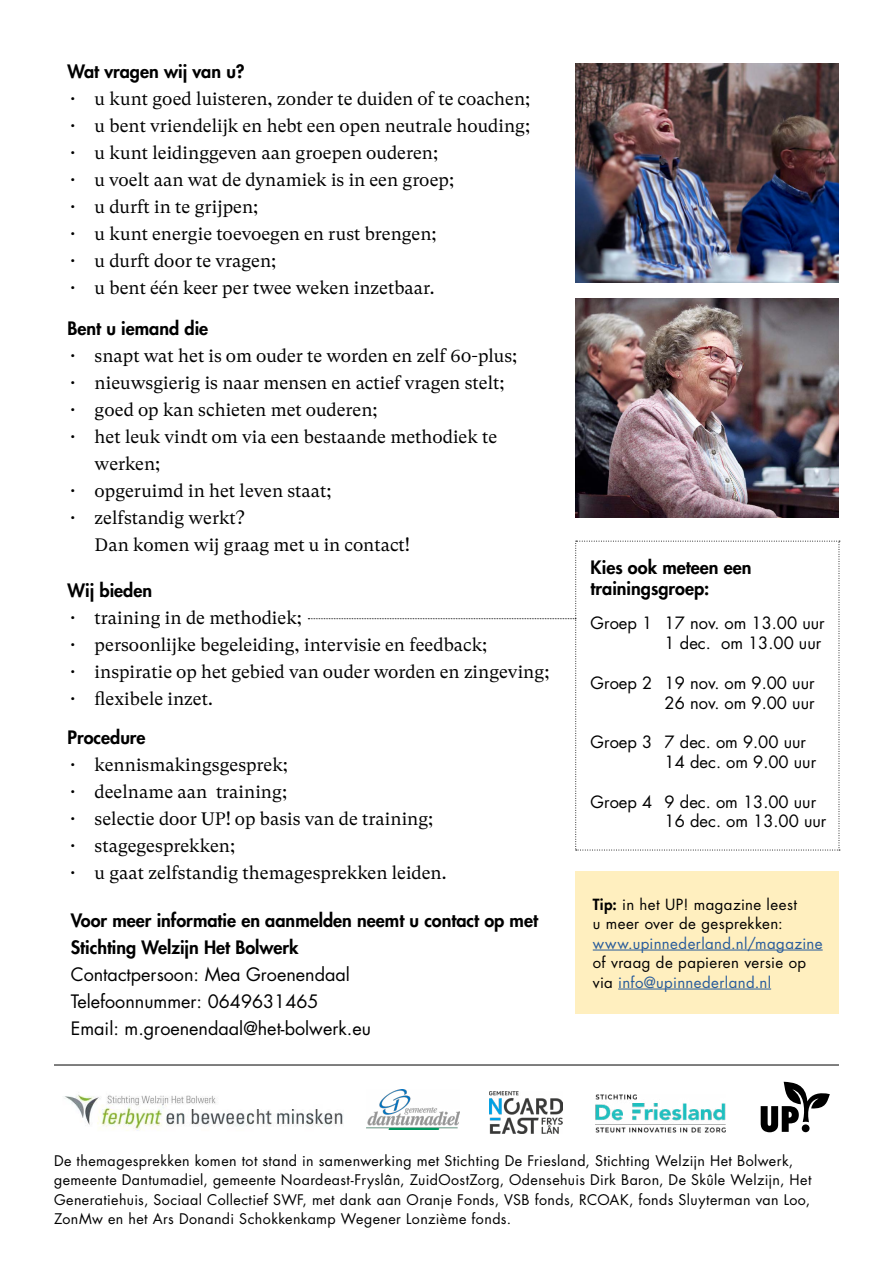
<style>
.page{position:relative;width:893px;height:1263px;background:#fff}
.page>*{position:absolute;margin:0;border:0;box-sizing:border-box;transform-origin:0 0}
.t1{font:18px/27px "GT Super Text";color:#000}
.t2{font:800 18px/27.2px "Futura LT";color:#000}
.t3{font:18px/27px "Futura LT";color:#000}
.t4{font:16.5px/19.8px "Futura LT";color:#000}
.t5{font:15px/19.5px "Futura LT";letter-spacing:.025em;color:#000}
.t6{font:15px "Futura LT";letter-spacing:.025em;color:#275b9b}
.t7{font:14.25px/19.5px "Futura LT";letter-spacing:.03em;color:#000}
.s1{font-weight:800}
.s2{color:#275b9b}
</style>
<div class="page">
<img style="left:576px;top:63px;width:263px;height:219px">
<img style="left:576px;top:298px;width:263px;height:219px">
<hr style="left:54px;top:1065px;width:785px;height:1px;background:#000">
<img style="left:596px;top:1095px;width:130px;height:37px">
<img style="left:64px;top:1095px;width:279px;height:36px">
<svg style="left:761px;top:1082px;width:69px;height:50px"></svg>
<img style="left:367px;top:1090px;width:92px;height:40px">
<img style="left:490px;top:1091px;width:72px;height:42px">
<div style="left:576px;top:872px;width:263px;height:142px;background:#ffefbf"></div>
<hr style="left:593px;top:950px;width:230px;height:1px;background:#275b9b">
<hr style="left:618px;top:989px;width:153px;height:1px;background:#275b9b">
<svg style="left:308px;top:541px;width:532px;height:310px"></svg>
<p class="t2" style="left:68px;top:57px;width:179px">Wat vragen wij van u?</p>
<p class="t1" style="left:68px;top:85px;width:464px">• u kunt goed luisteren, zonder te duiden of te coachen;</p>
<p class="t1" style="left:68px;top:112px;width:464px">• u bent vriendelijk en hebt een open neutrale houding;</p>
<p class="t1" style="left:68px;top:139px;width:372px">• u kunt leidinggeven aan groepen ouderen;</p>
<p class="t1" style="left:68px;top:166px;width:388px">• u voelt aan wat de dynamiek is in een groep;</p>
<p class="t1" style="left:68px;top:193px;width:192px">• u durft in te grijpen;</p>
<p class="t1" style="left:68px;top:220px;width:371px">• u kunt energie toevoegen en rust brengen;</p>
<p class="t1" style="left:68px;top:247px;width:210px">• u durft door te vragen;</p>
<p class="t1" style="left:68px;top:274px;width:368px">• u bent één keer per twee weken inzetbaar.</p>
<p class="t2" style="left:68px;top:314px;width:142px">Bent u iemand die</p>
<p class="t1" style="left:68px;top:342px;width:451px">• snapt wat het is om ouder te worden en zelf 60-plus;</p>
<p class="t1" style="left:68px;top:369px;width:439px">• nieuwsgierig is naar mensen en actief vragen stelt;</p>
<p class="t1" style="left:68px;top:396px;width:312px">• goed op kan schieten met ouderen;</p>
<p class="t1" style="left:95px;top:423px;width:404px;text-indent:-27px">• het leuk vindt om via een bestaande methodiek te werken;</p>
<p class="t1" style="left:68px;top:477px;width:266px">• opgeruimd in het leven staat;</p>
<p class="t1" style="left:95px;top:504px;width:317px;text-indent:-27px">• zelfstandig werkt?<br>Dan komen wij graag met u in contact!</p>
<p class="t2" style="left:68px;top:576px;width:86px">Wij bieden</p>
<p class="t1" style="left:68px;top:604px;width:236px">• training in de methodiek;</p>
<p class="t1" style="left:68px;top:631px;width:421px">• persoonlijke begeleiding, intervisie en feedback;</p>
<p class="t1" style="left:68px;top:658px;width:484px">• inspiratie op het gebied van ouder worden en zingeving;</p>
<p class="t1" style="left:68px;top:685px;width:147px">• flexibele inzet.</p>
<p class="t2" style="left:68px;top:724px;width:79px">Procedure</p>
<p class="t1" style="left:68px;top:752px;width:222px">• kennismakingsgesprek;</p>
<p class="t1" style="left:68px;top:779px;width:221px">• deelname aan training;</p>
<p class="t1" style="left:68px;top:806px;width:367px">• selectie door UP! op basis van de training;</p>
<p class="t1" style="left:68px;top:833px;width:169px">• stagegesprekken;</p>
<p class="t1" style="left:68px;top:860px;width:380px">• u gaat zelfstandig themagesprekken leiden.</p>
<p class="t2" style="left:71px;top:906px;width:469px">Voor meer informatie en aanmelden neemt u contact op met<br>Stichting Welzijn Het Bolwerk</p>
<p class="t3" style="left:71px;top:961px;width:302px">Contactpersoon: Mea Groenendaal<br>Telefoonnummer: 0649631465<br>Email: m.groenendaal@het-bolwerk.eu</p>
<p class="t2" style="left:591px;top:556px;width:162px;line-height:21.6px">Kies ook meteen een trainingsgroep:</p>
<p class="t4" style="left:591px;top:614px;width:63px">Groep 1</p>
<p class="t4" style="left:665px;top:614px;width:162px">17 nov. om 13.00 uur<br>1 dec. om 13.00 uur</p>
<p class="t4" style="left:665px;top:673px;width:151px">19 nov. om 9.00 uur<br>26 nov. om 9.00 uur</p>
<p class="t4" style="left:665px;top:732px;width:153px">7 dec. om 9.00 uur<br>14 dec. om 9.00 uur</p>
<p class="t4" style="left:665px;top:792px;width:163px">9 dec. om 13.00 uur<br>16 dec. om 13.00 uur</p>
<p class="t4" style="left:591px;top:673px;width:63px">Groep 2</p>
<p class="t4" style="left:591px;top:732px;width:63px">Groep 3</p>
<p class="t4" style="left:591px;top:792px;width:63px">Groep 4</p>
<p class="t5" style="left:593px;top:894px;width:206px"><span class="s1">Tip:</span> in het UP! magazine leest u meer over de gesprekken:</p>
<p class="t6" style="left:593px;top:933px;width:231px">www.upinnederland.nl/magazine</p>
<p class="t5" style="left:593px;top:953px;width:215px">of vraag de papieren versie op via <span class="s2">info@upinnederland.nl</span></p>
<p class="t7" style="left:54px;top:1151px;width:759px">De themagesprekken komen tot stand in samenwerking met Stichting De Friesland, Stichting Welzijn Het Bolwerk, gemeente Dantumadiel, gemeente Noardeast-Fryslân, ZuidOostZorg, Odensehuis Dirk Baron, De Skûle Welzijn, Het Generatiehuis, Sociaal Collectief SWF, met dank aan Oranje Fonds, VSB fonds, RCOAK, fonds Sluyterman van Loo, ZonMw en het Ars Donandi Schokkenkamp Wegener Lonzième fonds.</p>
</div>
